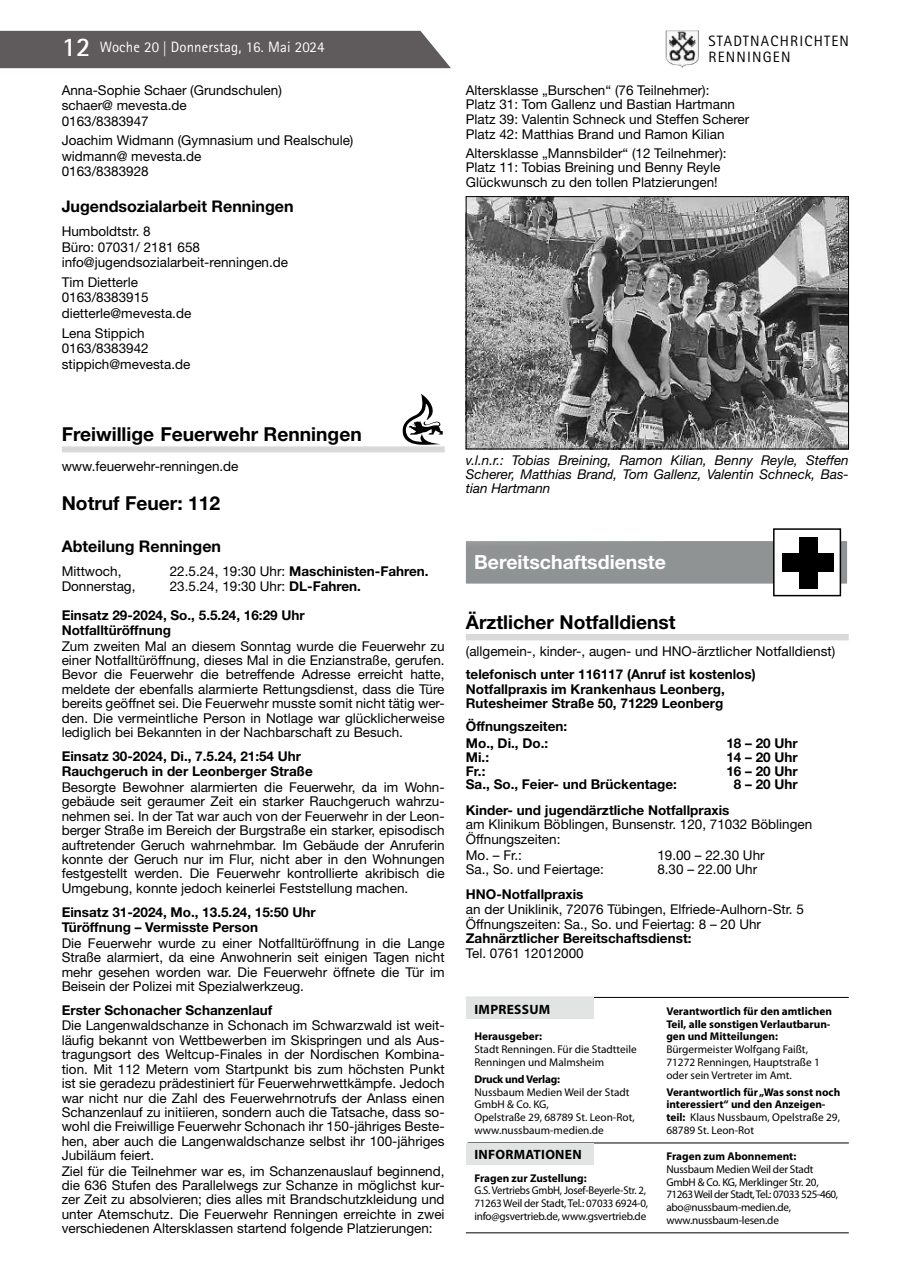
<style>
.page{position:relative;width:902px;height:1280px;background:#fff}
.page>*{position:absolute;margin:0;border:0;box-sizing:border-box;transform-origin:0 0}
.t1{font:700 27px "Rotis Sans Serif Std";color:#fff}
.t2{font:700 19.5px "Helvetica Neue";color:#fff}
.t3{font:700 19.2px "Helvetica Neue LT Pro";color:#000}
.t4{font:700 19.2px "Helvetica Neue";color:#000}
.t5{font:700 16.05px "Helvetica Neue LT Pro";color:#000}
.t6{font:15px "Rotis Sans Serif Std";letter-spacing:.01em;color:#fff}
.t7{font:15px "Rotis Sans Serif Std";letter-spacing:.08em;color:#000}
.t8{font:13.5px/14.4px "Helvetica Neue LT Pro";color:#000}
.t9{font:700 13.5px/15.5px "Helvetica Neue LT Pro";color:#000}
.t10{font:italic 13.5px/14.4px "Helvetica Neue LT Pro";color:#000;text-align:justify}
.t11{font:700 13.5px "Myriad Pro";letter-spacing:.02em;color:#000}
.t12{font:11.25px/12.8px "Myriad Pro";letter-spacing:-.01em;color:#000}
.t13{font:700 11.25px/12.8px "Myriad Pro";color:#000}
.t14{font:11.25px/12.8px "Myriad Pro";letter-spacing:-.01em;color:#000;scale:.95 1}
.t15{font:700 11.25px "Myriad Pro";letter-spacing:-.02em;color:#000}
.s1{font-family:"Helvetica Neue LT Pro";font-weight:300}
.s2{font-weight:400}
</style>
<div class="page">
<div style="left:0;top:31px;width:451px;height:37px;background:#5f5a5b"></div>
<img style="left:665px;top:30px;width:34px;height:38px">
<svg style="left:402px;top:394px;width:40px;height:51px"></svg>
<div style="left:62px;top:446px;width:382px;height:6px;background:#d9d9d9"></div>
<div style="left:466px;top:634px;width:382px;height:6px;background:#d9d9d9"></div>
<img style="left:468px;top:198px;width:378px;height:249px">
<div style="left:466px;top:196px;width:382px;height:253px;border:1px solid #000"></div>
<div style="left:466px;top:541px;width:381px;height:43px;background:#909394"></div>
<div style="left:773px;top:529px;width:67px;height:67px;background:#fff"></div>
<div style="left:773px;top:528px;width:68px;height:68px;border:2px solid #000"></div>
<div style="left:798px;top:537px;width:19px;height:51px;background:#000"></div>
<div style="left:782px;top:553px;width:51px;height:19px;background:#000"></div>
<hr style="left:466px;top:1232px;width:382px;height:1px;background:#000">
<hr style="left:466px;top:997px;width:382px;height:1px;background:#000">
<hr style="left:467px;top:1142px;width:381px;height:1px;background:#000">
<div style="left:466px;top:998px;width:127px;height:21px;background:#e2e3e3"></div>
<div style="left:466px;top:1143px;width:127px;height:21px;background:#e2e3e3"></div>
<h1 class="t1" style="left:62px;top:30px;width:30px">12</h1>
<p class="t6" style="left:100px;top:38px;width:226px">Woche 20 <span class="s1">|</span> Donnerstag, 16. Mai 2024</p>
<p class="t8" style="left:62px;top:82px;width:222px;line-height:15.5px">Anna-Sophie Schaer (Grundschulen) schaer@ mevesta.de<br>0163/8383947</p>
<p class="t8" style="left:62px;top:133px;width:293px;line-height:15.5px">Joachim Widmann (Gymnasium und Realschule) widmann@ mevesta.de<br>0163/8383928</p>
<p class="t5" style="left:62px;top:196px;width:233px">Jugendsozialarbeit Renningen</p>
<p class="t8" style="left:62px;top:223px;width:228px;line-height:15.5px">Humboldtstr. 8<br>Büro: 07031/ 2181 658 info@jugendsozialarbeit-renningen.de</p>
<p class="t8" style="left:62px;top:274px;width:131px;line-height:15.5px">Tim Dietterle<br>0163/8383915 dietterle@mevesta.de</p>
<p class="t8" style="left:62px;top:325px;width:130px;line-height:15.5px">Lena Stippich<br>0163/8383942 stippich@mevesta.de</p>
<p class="t7" style="left:708px;top:32px;width:142px">STADTNACHRICHTEN</p>
<p class="t7" style="left:708px;top:48px;width:84px">RENNINGEN</p>
<p class="t8" style="left:466px;top:82px;width:285px">Altersklasse „Burschen“ (76 Teilnehmer):<br>Platz 31: Tom Gallenz und Bastian Hartmann Platz 39: Valentin Schneck und Steffen Scherer Platz 42: Matthias Brand und Ramon Kilian</p>
<p class="t8" style="left:466px;top:145px;width:262px">Altersklasse „Mannsbilder“ (12 Teilnehmer):<br>Platz 11: Tobias Breining und Benny Reyle<br>Glückwunsch zu den tollen Platzierungen!</p>
<h3 class="t4" style="left:62px;top:422px;width:301px">Freiwillige Feuerwehr Renningen</h3>
<p class="t8" style="left:62px;top:459px;width:178px">www.feuerwehr-renningen.de</p>
<h3 class="t3" style="left:62px;top:491px;width:160px">Notruf Feuer: 112</h3>
<p class="t5" style="left:62px;top:536px;width:161px">Abteilung Renningen</p>
<p class="t8" style="left:62px;top:563px;width:61px">Mittwoch,</p>
<p class="t9" style="left:170px;top:563px;width:260px"><span class="s2">22.5.24, 19:30 Uhr:</span> Maschinisten-Fahren.</p>
<p class="t8" style="left:62px;top:579px;width:75px">Donnerstag,</p>
<p class="t9" style="left:62px;top:572px;width:301px;line-height:28.2px;text-indent:108px"><span class="s2">23.5.24, 19:30 Uhr:</span> DL-Fahren.<br>Einsatz 29-2024, So., 5.5.24, 16:29 Uhr</p>
<p class="t9" style="left:62px;top:622px;width:111px">Notfalltüröffnung</p>
<p class="t8" style="left:62px;top:638px;width:384px;text-align:justify">Zum zweiten Mal an diesem Sonntag wurde die Feuerwehr zu einer Notfalltüröffnung, dieses Mal in die Enzianstraße, gerufen.<br>Bevor die Feuerwehr die betreffende Adresse erreicht hatte, meldete der ebenfalls alarmierte Rettungsdienst, dass die Türe bereits geöffnet sei. Die Feuerwehr musste somit nicht tätig wer&shy;den. Die vermeintliche Person in Notlage war glücklicherweise lediglich bei Bekannten in der Nachbarschaft zu Besuch.</p>
<p class="t9" style="left:62px;top:748px;width:253px">Einsatz 30-2024, Di., 7.5.24, 21:54 Uhr<br>Rauchgeruch in der Leonberger Straße</p>
<p class="t8" style="left:62px;top:780px;width:384px;text-align:justify">Besorgte Bewohner alarmierten die Feuerwehr, da im Wohn&shy;gebäude seit geraumer Zeit ein starker Rauchgeruch wahrzu&shy;nehmen sei. In der Tat war auch von der Feuerwehr in der Leon&shy;berger Straße im Bereich der Burgstraße ein starker, episodisch auftretender Geruch wahrnehmbar. Im Gebäude der Anruferin konnte der Geruch nur im Flur, nicht aber in den Wohnungen festgestellt werden. Die Feuerwehr kontrollierte akribisch die Umgebung, konnte jedoch keinerlei Feststellung machen.</p>
<p class="t9" style="left:62px;top:904px;width:255px">Einsatz 31-2024, Mo., 13.5.24, 15:50 Uhr<br>Türöffnung – Vermisste Person</p>
<p class="t8" style="left:62px;top:935px;width:384px;text-align:justify">Die Feuerwehr wurde zu einer Notfalltüröffnung in die Lange Straße alarmiert, da eine Anwohnerin seit einigen Tagen nicht mehr gesehen worden war. Die Feuerwehr öffnete die Tür im Beisein der Polizei mit Spezialwerkzeug.</p>
<p class="t9" style="left:62px;top:1002px;width:212px">Erster Schonacher Schanzenlauf</p>
<p class="t8" style="left:62px;top:1018px;width:384px">Die Langenwaldschanze in Schonach im Schwarzwald ist weit&shy;läufig bekannt von Wettbewerben im Skispringen und als Aus&shy;tragungsort des Weltcup-Finales in der Nordischen Kombina&shy;tion. Mit 112 Metern vom Startpunkt bis zum höchsten Punkt ist sie geradezu prädestiniert für Feuerwehrwettkämpfe. Jedoch war nicht nur die Zahl des Feuerwehrnotrufs der Anlass einen Schanzenlauf zu initiieren, sondern auch die Tatsache, dass so&shy;wohl die Freiwillige Feuerwehr Schonach ihr 150-jähriges Beste&shy;hen, aber auch die Langenwaldschanze selbst ihr 100-jähriges Jubiläum feiert.<br>Ziel für die Teilnehmer war es, im Schanzenauslauf beginnend, die 636 Stufen des Parallelwegs zur Schanze in möglichst kur&shy;zer Zeit zu absolvieren; dies alles mit Brandschutzkleidung und unter Atemschutz. Die Feuerwehr Renningen erreichte in zwei verschiedenen Altersklassen startend folgende Platzierungen:</p>
<p class="t10" style="left:466px;top:452px;width:384px">v.l.n.r.: Tobias Breining, Ramon Kilian, Benny Reyle, Steffen Scherer, Matthias Brand, Tom Gallenz, Valentin Schneck, Bas&shy;tian Hartmann</p>
<h2 class="t2" style="left:474px;top:550px;width:193px">Bereitschaftsdienste</h2>
<h3 class="t3" style="left:466px;top:610px;width:211px">Ärztlicher Notfalldienst</h3>
<p class="t8" style="left:466px;top:644px;width:371px">(allgemein-, kinder-, augen- und HNO-ärztlicher Notfalldienst)</p>
<p class="t9" style="left:466px;top:667px;width:291px;line-height:14.4px">telefonisch unter 116117 (Anruf ist kostenlos)<br>Notfallpraxis im Krankenhaus Leonberg,<br>Rutesheimer Straße 50, 71229 Leonberg</p>
<p class="t9" style="left:466px;top:718px;width:103px;line-height:16.2px">Öffnungszeiten:<br>Mo., Di., Do.:</p>
<p class="t9" style="left:726px;top:735px;width:73px">18 – 20 Uhr</p>
<p class="t9" style="left:466px;top:749px;width:25px">Mi.:</p>
<p class="t9" style="left:726px;top:749px;width:73px">14 – 20 Uhr</p>
<p class="t9" style="left:466px;top:763px;width:21px">Fr.:</p>
<p class="t9" style="left:726px;top:763px;width:73px">16 – 20 Uhr</p>
<p class="t9" style="left:466px;top:776px;width:213px">Sa., So., Feier- und Brückentage:</p>
<p class="t9" style="left:733px;top:776px;width:65px">8 – 20 Uhr</p>
<p class="t9" style="left:466px;top:802px;width:265px">Kinder- und jugendärztliche Notfallpraxis</p>
<p class="t8" style="left:466px;top:817px;width:348px">am Klinikum Böblingen, Bunsenstr. 120, 71032 Böblingen<br>Öffnungszeiten:</p>
<p class="t8" style="left:466px;top:848px;width:58px">Mo. – Fr.:</p>
<p class="t8" style="left:657px;top:848px;width:109px">19.00 – 22.30 Uhr</p>
<p class="t8" style="left:466px;top:862px;width:140px">Sa., So. und Feiertage:</p>
<p class="t8" style="left:657px;top:862px;width:101px">8.30 – 22.00 Uhr</p>
<p class="t9" style="left:466px;top:887px;width:119px">HNO-Notfallpraxis</p>
<p class="t8" style="left:466px;top:902px;width:339px">an der Uniklinik, 72076 Tübingen, Elfriede-Aulhorn-Str. 5<br>Öffnungszeiten: Sa., So. und Feiertag: 8 – 20 Uhr</p>
<p class="t9" style="left:466px;top:930px;width:227px">Zahnärztlicher Bereitschaftsdienst:</p>
<p class="t8" style="left:466px;top:946px;width:119px">Tel. 0761 12012000</p>
<p class="t11" style="left:474px;top:1000px;width:77px">IMPRESSUM</p>
<p class="t13" style="left:474px;top:1030px;width:69px">Herausgeber:</p>
<p class="t12" style="left:474px;top:1043px;width:164px">Stadt Renningen. Für die Stadtteile<br>Renningen und Malmsheim</p>
<p class="t15" style="left:474px;top:1072px;width:87px">Druck und Verlag:</p>
<p class="t12" style="left:474px;top:1085px;width:162px">Nussbaum Medien Weil der Stadt<br>GmbH &amp; Co. KG,<br>Opelstraße 29, 68789 St. Leon-Rot, www.nussbaum-medien.de</p>
<p class="t11" style="left:474px;top:1146px;width:109px">INFORMATIONEN</p>
<p class="t13" style="left:474px;top:1171px;width:114px">Fragen zur Zustellung:</p>
<p class="t14" style="left:474px;top:1184px;width:184px">G.S. Vertriebs GmbH, Josef-Beyerle-Str. 2,<br>71263 Weil der Stadt, Tel.: 07033 6924-0, info@gsvertrieb.de, www.gsvertrieb.de</p>
<p class="t13" style="left:666px;top:1004px;width:167px">Verantwortlich für den amtlichen<br>Teil, alle sonstigen Verlautbarun&shy;gen und Mitteilungen:</p>
<p class="t12" style="left:666px;top:1043px;width:155px">Bürgermeister Wolfgang Faißt,<br>71272 Renningen, Hauptstraße 1 oder sein Vertreter im Amt.</p>
<p class="t13" style="left:666px;top:1085px;width:175px">Verantwortlich für „Was sonst noch interessiert“ und den Anzeigen&shy;teil: <span class="s2">Klaus Nussbaum, Opelstraße 29,<br>68789 St. Leon-Rot</span></p>
<p class="t13" style="left:666px;top:1150px;width:131px">Fragen zum Abonnement:</p>
<p class="t12" style="left:666px;top:1162px;width:173px">Nussbaum Medien Weil der Stadt<br>GmbH &amp; Co. KG, Merklinger Str. 20,<br>71263 Weil der Stadt, Tel.: 07033 525-460, abo@nussbaum-medien.de, www.nussbaum-lesen.de</p>
</div>
